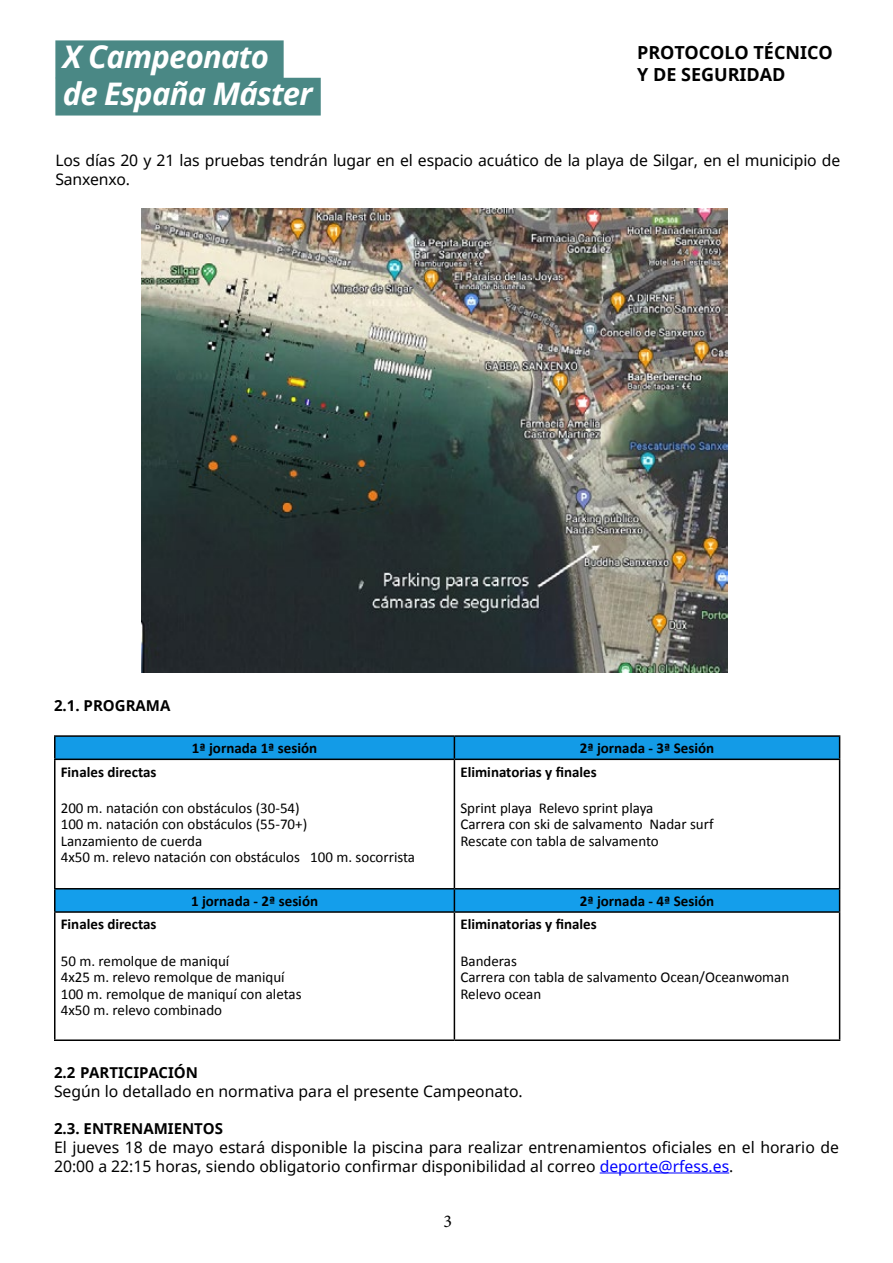
<style>
.page{position:relative;width:893px;height:1263px;background:#fff}
.page>*{position:absolute;margin:0;border:0;box-sizing:border-box;transform-origin:0 0}
.t1{font:italic 700 31.05px/37.3px "Noto Sans";letter-spacing:-.025em;color:#fff}
.t2{font:700 18px/21.6px "Noto Sans";color:#000}
.t3{font:18px "Minion Pro";color:#000}
.t4{font:15.75px/18.9px "Noto Sans";color:#000}
.t5{font:15px/16.5px "Calibri";color:#000}
.t6{font:700 15px "Calibri";color:#000}
.t7{font:700 15px "Noto Sans";color:#000}
.s1{color:#4a8885}
.s2{color:#00f}
</style>
<div class="page">
<div style="left:55px;top:40px;width:229px;height:38px;background:#4a8885"></div>
<div style="left:55px;top:78px;width:266px;height:38px;background:#4a8885"></div>
<hr style="left:600px;top:1172px;width:129px;height:1px;background:#00f">
<hr style="left:54px;top:735px;width:400px;height:2px;background:#000">
<hr style="left:454px;top:735px;width:386px;height:2px;background:#000">
<hr style="left:54px;top:758px;width:400px;height:2px;background:#000">
<hr style="left:454px;top:758px;width:386px;height:2px;background:#000">
<hr style="left:54px;top:888px;width:400px;height:1px;background:#000">
<hr style="left:454px;top:888px;width:386px;height:1px;background:#000">
<hr style="left:54px;top:911px;width:400px;height:2px;background:#000">
<hr style="left:454px;top:911px;width:386px;height:2px;background:#000">
<hr style="left:54px;top:1039px;width:400px;height:2px;background:#000">
<hr style="left:454px;top:1039px;width:386px;height:2px;background:#000">
<hr style="left:54px;top:737px;width:2px;height:21px;background:#000">
<hr style="left:54px;top:760px;width:2px;height:128px;background:#000">
<hr style="left:54px;top:889px;width:2px;height:22px;background:#000">
<hr style="left:54px;top:913px;width:2px;height:126px;background:#000">
<svg style="left:55px;top:736px;width:785px;height:23px;background:#1191d9"></svg>
<hr style="left:454px;top:760px;width:1px;height:128px;background:#000">
<hr style="left:839px;top:760px;width:1px;height:128px;background:#000">
<svg style="left:55px;top:889px;width:785px;height:23px;background:#1294dd"></svg>
<hr style="left:454px;top:913px;width:1px;height:126px;background:#000">
<hr style="left:839px;top:913px;width:1px;height:126px;background:#000">
<img style="left:142px;top:208px;width:585px;height:465px">
<h1 class="t1" style="left:63px;top:37px;width:259px">X Campeonato<span class="s1">.<br></span>de España Máster<span class="s1">.</span></h1>
<p class="t2" style="left:637px;top:41px;width:197px">PROTOCOLO TÉCNICO<br>Y DE SEGURIDAD</p>
<p class="t4" style="left:55px;top:150px;width:786px">Los días 20 y 21 las pruebas tendrán lugar en el espacio acuático de la playa de Silgar, en el municipio de<br>Sanxenxo.</p>
<p class="t7" style="left:54px;top:695px;width:118px">2.1. PROGRAMA</p>
<p class="t6" style="left:192px;top:739px;width:127px">1ª jornada 1ª sesión</p>
<p class="t6" style="left:580px;top:739px;width:136px">2ª jornada - 3ª Sesión</p>
<p class="t6" style="left:61px;top:762px;width:97px">Finales directas</p>
<p class="t5" style="left:61px;top:800px;width:356px">200 m. natación con obstáculos (30-54)<br>100 m. natación con obstáculos (55-70+)<br>Lanzamiento de cuerda<br>4x50 m. relevo natación con obstáculos   100 m. socorrista</p>
<p class="t6" style="left:460px;top:762px;width:138px">Eliminatorias y finales</p>
<p class="t5" style="left:460px;top:800px;width:255px">Sprint playa Relevo sprint playa<br>Carrera con ski de salvamento Nadar surf<br>Rescate con tabla de salvamento</p>
<p class="t6" style="left:191px;top:891px;width:129px">1 jornada - 2ª sesión</p>
<p class="t6" style="left:580px;top:891px;width:136px">2ª jornada - 4ª Sesión</p>
<p class="t6" style="left:61px;top:915px;width:97px">Finales directas</p>
<p class="t5" style="left:61px;top:952px;width:242px">50 m. remolque de maniquí  <br>4x25 m. relevo remolque de maniquí<br>100 m. remolque de maniquí con aletas<br>4x50 m. relevo combinado</p>
<p class="t6" style="left:460px;top:915px;width:138px">Eliminatorias y finales</p>
<p class="t5" style="left:460px;top:952px;width:330px">Banderas<br>Carrera con tabla de salvamento Ocean/Oceanwoman<br>Relevo ocean</p>
<p class="t7" style="left:54px;top:1062px;width:146px">2.2 PARTICIPACIÓN</p>
<p class="t4" style="left:54px;top:1081px;width:470px">Según lo detallado en normativa para el presente Campeonato.</p>
<p class="t7" style="left:54px;top:1118px;width:171px">2.3. ENTRENAMIENTOS</p>
<p class="t4" style="left:54px;top:1137px;width:786px">El jueves 18 de mayo estará disponible la piscina para realizar entrenamientos oficiales en el horario de<br>20:00 a 22:15 horas, siendo obligatorio confirmar disponibilidad al correo <span class="s2">deporte@rfess.es</span>.</p>
<p class="t3" style="left:444px;top:1209px;width:10px">3</p>
</div>
